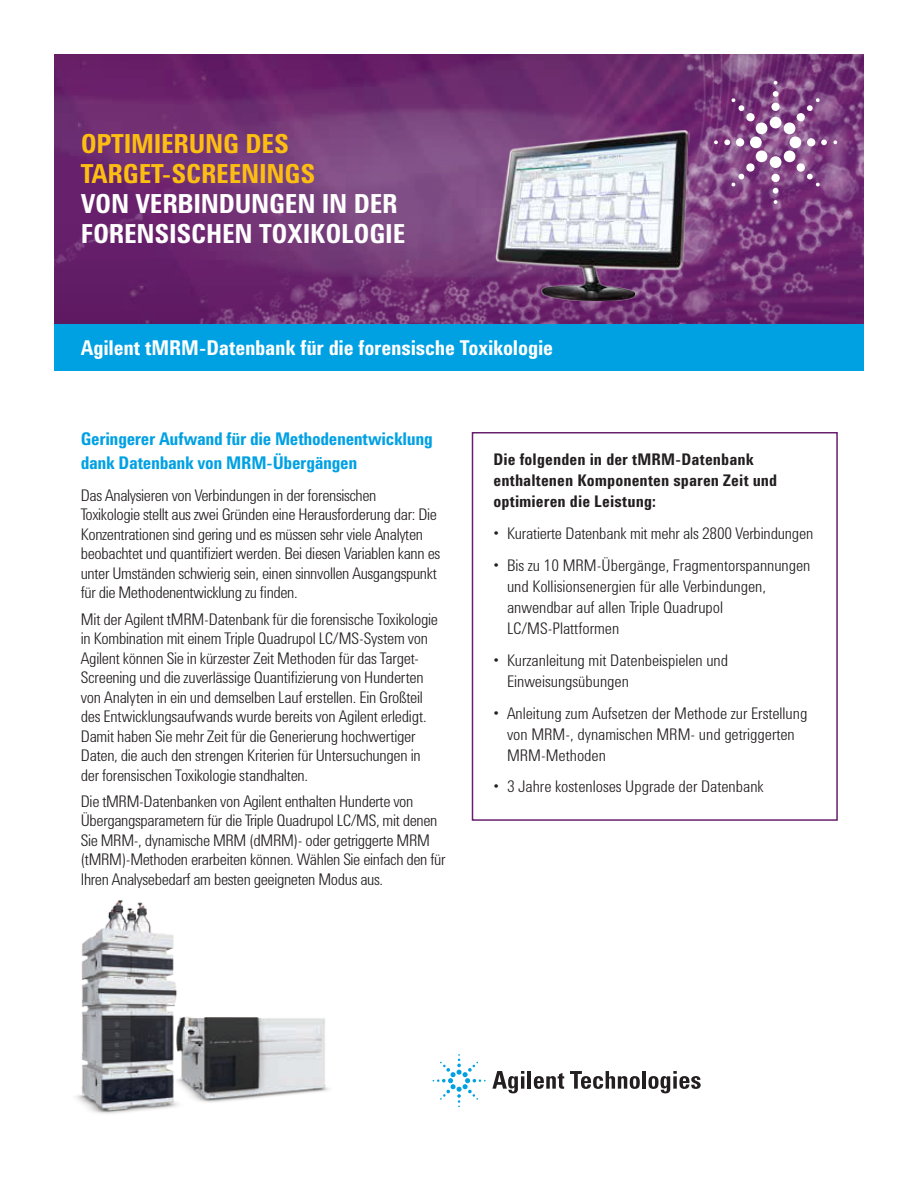
<style>
.page{position:relative;width:918px;height:1188px;background:#fff}
.page>*{position:absolute;margin:0;border:0;box-sizing:border-box;transform-origin:0 0}
.t1{font:700 27px/30px "Agilent Condensed CFF";letter-spacing:-.01em;color:#fff}
.t2{font:700 27px/30px "Agilent Condensed CFF";letter-spacing:-.01em;color:#fdbe12}
.t3{font:700 21px "Agilent Condensed CFF";letter-spacing:-.01em;color:#fff}
.t4{font:700 18px/24px "Agilent Condensed CFF";letter-spacing:-.02em;color:#00a1e3}
.t5{font:300 16.5px/19.5px "Agilent Condensed CFF";letter-spacing:-.015em;color:#231f20}
.t6{font:700 16.5px/21px "Agilent Condensed CFF";letter-spacing:.005em;color:#231f20}
</style>
<div class="page">
<img style="left:54px;top:54px;width:217px;height:270px">
<img style="left:271px;top:54px;width:593px;height:270px">
<div style="left:54px;top:324px;width:810px;height:47px;background:#00a1e3"></div>
<svg style="left:492px;top:1071px;width:32px;height:22px"></svg>
<hr style="left:528px;top:1071px;width:3px;height:18px;background:#231f20">
<svg style="left:534px;top:1073px;width:30px;height:16px"></svg>
<svg style="left:570px;top:1071px;width:70px;height:18px"></svg>
<hr style="left:642px;top:1071px;width:4px;height:18px;background:#231f20">
<svg style="left:648px;top:1071px;width:53px;height:22px"></svg>
<svg style="left:433px;top:1054px;width:53px;height:53px"></svg>
<svg style="left:774px;top:81px;width:4px;height:4px"></svg>
<svg style="left:833px;top:140px;width:4px;height:4px"></svg>
<svg style="left:774px;top:200px;width:4px;height:4px"></svg>
<svg style="left:714px;top:140px;width:4px;height:4px"></svg>
<svg style="left:724px;top:91px;width:103px;height:103px;background:#925d94"></svg>
<img style="left:496px;top:130px;width:194px;height:171px">
<div style="left:472px;top:432px;width:366px;height:389px;border:2px solid #67206c"></div>
<img style="left:76px;top:900px;width:253px;height:214px">
<h1 class="t2" style="left:81px;top:128px;width:236px">OPTIMIERUNG DES<br>TARGET-SCREENINGS</h1>
<h1 class="t1" style="left:81px;top:188px;width:326px">VON VERBINDUNGEN IN DER<br>FORENSISCHEN TOXIKOLOGIE</h1>
<p class="t3" style="left:81px;top:332px;width:474px">Agilent tMRM-Datenbank für die forensische Toxikologie</p>
<p class="t4" style="left:81px;top:426px;width:354px">Geringerer Aufwand für die Methodenentwicklung dank Datenbank von MRM-Übergängen</p>
<p class="t5" style="left:81px;top:484px;width:361px">Das Analysieren von Verbindungen in der forensischen<br>Toxikologie stellt aus zwei Gründen eine Herausforderung dar: Die Konzentrationen sind gering und es müssen sehr viele Analyten beobachtet und quantifiziert werden. Bei diesen Variablen kann es unter Umständen schwierig sein, einen sinnvollen Ausgangspunkt für die Methodenentwicklung zu finden.</p>
<p class="t5" style="left:81px;top:608px;width:359px">Mit der Agilent tMRM-Datenbank für die forensische Toxikologie in Kombination mit einem Triple Quadrupol LC/MS-System von Agilent können Sie in kürzester Zeit Methoden für das Target-Screening und die zuverlässige Quantifizierung von Hunderten von Analyten in ein und demselben Lauf erstellen. Ein Großteil des Entwicklungsaufwands wurde bereits von Agilent erledigt.<br>Damit haben Sie mehr Zeit für die Generierung hochwertiger Daten, die auch den strengen Kriterien für Untersuchungen in der forensischen Toxikologie standhalten.</p>
<p class="t5" style="left:81px;top:790px;width:366px">Die tMRM-Datenbanken von Agilent enthalten Hunderte von Übergangsparametern für die Triple Quadrupol LC/MS, mit denen Sie MRM-, dynamische MRM (dMRM)- oder getriggerte MRM (tMRM)-Methoden erarbeiten können. Wählen Sie einfach den für Ihren Analysebedarf am besten geeigneten Modus aus.</p>
<p class="t6" style="left:494px;top:448px;width:285px">Die folgenden in der tMRM-Datenbank enthaltenen Komponenten sparen Zeit und optimieren die Leistung:</p>
<p class="t5" style="left:494px;top:522px;width:321px">• Kuratierte Datenbank mit mehr als 2800 Verbindungen</p>
<p class="t5" style="left:507px;top:553px;width:305px;line-height:21px;text-indent:-13px">• Bis zu 10 MRM-Übergänge, Fragmentorspannungen und Kollisionsenergien für alle Verbindungen, anwendbar auf allen Triple Quadrupol LC/MS-Plattformen</p>
<p class="t5" style="left:507px;top:648px;width:223px;line-height:21px;text-indent:-13px">• Kurzanleitung mit Datenbeispielen und<br>Einweisungsübungen</p>
<p class="t5" style="left:507px;top:701px;width:302px;line-height:21px;text-indent:-13px">• Anleitung zum Aufsetzen der Methode zur Erstellung von MRM-, dynamischen MRM- und getriggerten<br>MRM-Methoden</p>
<p class="t5" style="left:494px;top:776px;width:272px">• 3 Jahre kostenloses Upgrade der Datenbank</p>
</div>
